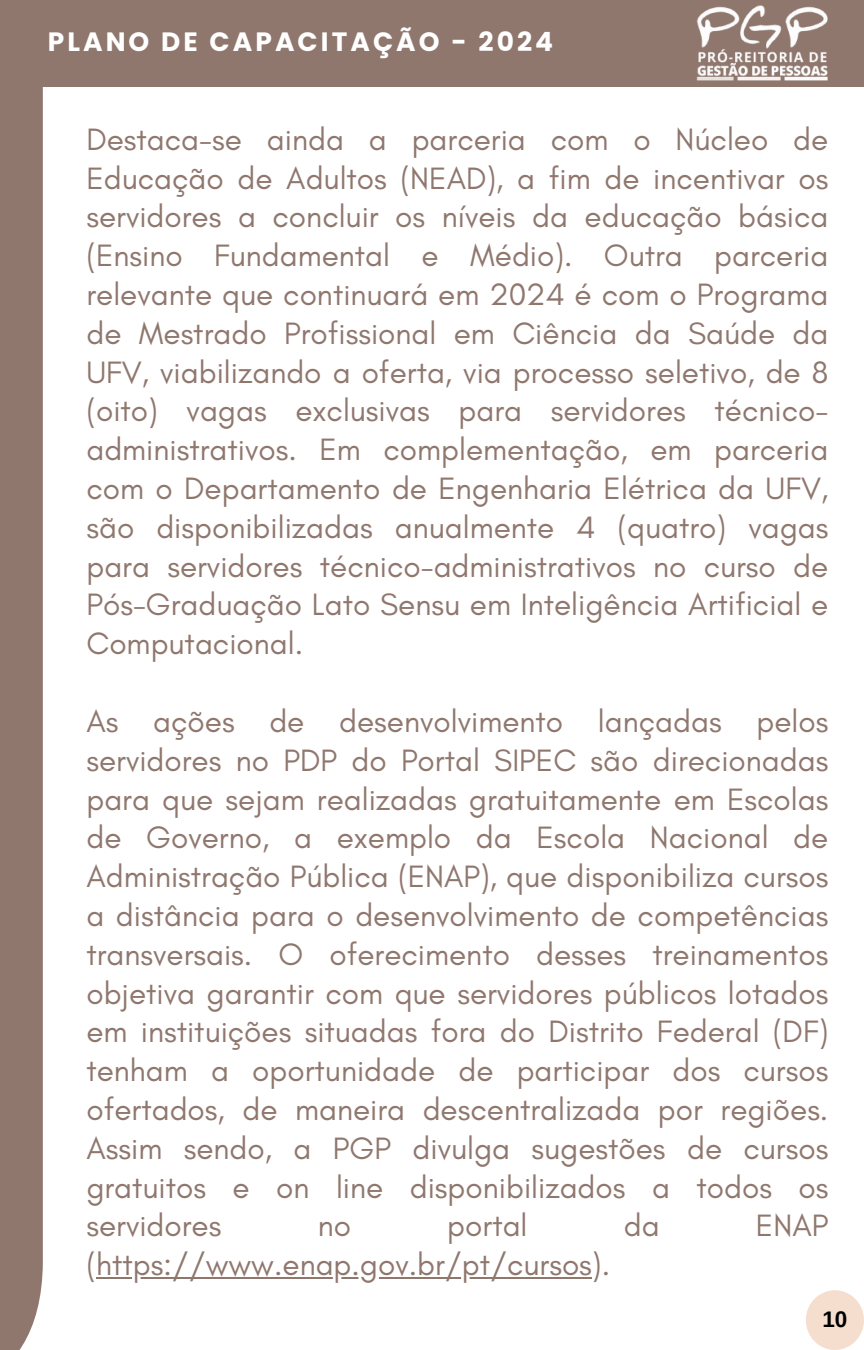
<style>
.page{position:relative;width:864px;height:1350px;background:#fff}
.page>*{position:absolute;margin:0;border:0;box-sizing:border-box;transform-origin:0 0}
.t1{font:31.5px/38.7px "Glacial Indifference";color:#8f776e;text-align:justify}
.t2{font:700 26.55px "Poppins";letter-spacing:.115em;color:#fff}
.t3{font:700 22.5px "Arimo";color:#000}
</style>
<div class="page">
<hr style="left:96px;top:1277px;width:496px;height:2px;background:#8f776e">
<div style="left:0;top:0;width:43px;height:1350px;background:#8f776e"></div>
<div style="left:0;top:0;width:864px;height:86px;background:#8f776e"></div>
<img style="left:696px;top:5px;width:132px;height:76px">
<div style="left:806px;top:1290px;width:58px;height:60px;background:#f6decf;border-radius:50%"></div>
<h1 class="t2" style="left:48px;top:23px;width:507px">PLANO DE CAPACITAÇÃO - 2024</h1>
<p class="t1" style="left:86px;top:119px;width:744px">Destaca-se ainda a parceria com o Núcleo de Educação de Adultos (NEAD), a fim de incentivar os servidores a concluir os níveis da educação básica (Ensino Fundamental e Médio). Outra parceria relevante que continuará em 2024 é com o Programa de Mestrado Profissional em Ciência da Saúde da UFV, viabilizando a oferta, via processo seletivo, de 8 (oito) vagas exclusivas para servidores técnico&shy;administrativos. Em complementação, em parceria com o Departamento de Engenharia Elétrica da UFV, são disponibilizadas anualmente 4 (quatro) vagas para servidores técnico-administrativos no curso de Pós-Graduação Lato Sensu em Inteligência Artificial e Computacional.</p>
<p class="t1" style="left:86px;top:702px;width:744px">As ações de desenvolvimento lançadas pelos servidores no PDP do Portal SIPEC são direcionadas para que sejam realizadas gratuitamente em Escolas de Governo, a exemplo da Escola Nacional de Administração Pública (ENAP), que disponibiliza cursos a distância para o desenvolvimento de competências transversais. O oferecimento desses treinamentos objetiva garantir com que servidores públicos lotados em instituições situadas fora do Distrito Federal (DF) tenham a oportunidade de participar dos cursos ofertados, de maneira descentralizada por regiões.<br>Assim sendo, a PGP divulga sugestões de cursos gratuitos e on line disponibilizados a todos os servidores</p>
<p class="t1" style="left:318px;top:1206px;width:35px">no</p>
<p class="t1" style="left:447px;top:1206px;width:82px">portal</p>
<p class="t1" style="left:624px;top:1206px;width:37px">da</p>
<p class="t1" style="left:756px;top:1206px;width:74px">ENAP</p>
<p class="t1" style="left:86px;top:1245px;width:525px">(https://www.enap.gov.br/pt/cursos).</p>
<p class="t3" style="left:822px;top:1307px;width:27px">10</p>
</div>
